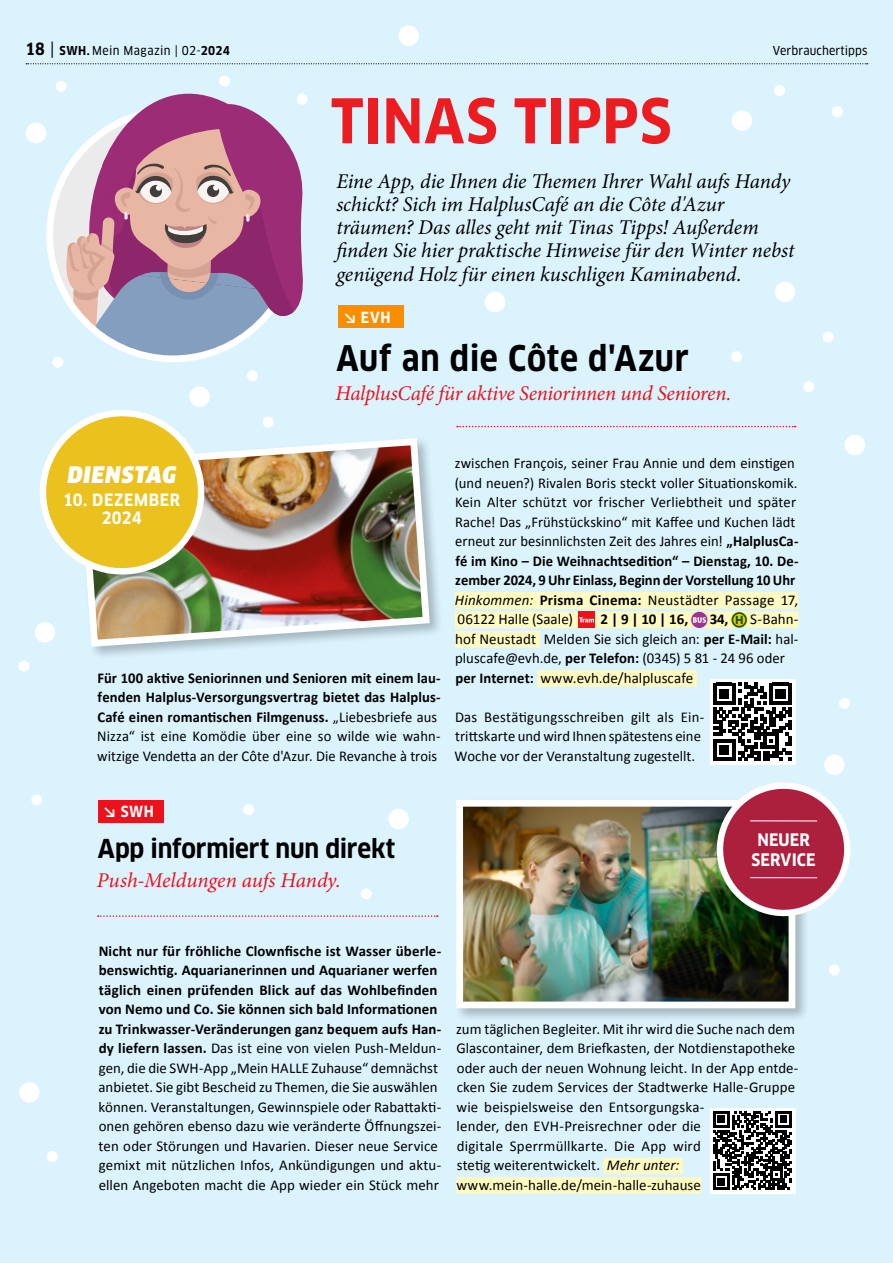
<style>
.page{position:relative;width:893px;height:1263px;background:#dbf3fd}
.page>*{position:absolute;margin:0;border:0;box-sizing:border-box;transform-origin:0 0}
.t1{font:700 condensed 60px "Clan OT";letter-spacing:.01em;color:#ec1c20}
.t2{font:700 condensed 34.5px "Clan OT";letter-spacing:.02em;color:#000}
.t3{font:700 condensed 25.5px "Clan OT";letter-spacing:-.01em;color:#000}
.t4{font:italic 22.35px "Clan OT Narr Ultra";letter-spacing:.04em;color:#fff}
.t5{font:italic 21px/23.2px "Minion Pro";letter-spacing:-.005em;color:#000}
.t6{font:italic 21px "Minion Pro";letter-spacing:-.01em;color:#ec111a}
.t7{font:700 condensed 16.8px/20.2px "Clan OT";letter-spacing:.005em;color:#fff;text-align:center}
.t8{font:700 condensed 16.65px/17.4px "Clan OT";letter-spacing:.035em;color:#fff;text-align:center}
.t9{font:15px/19.5px "Calibri";letter-spacing:.005em;color:#000}
.t10{font:700 15px/19.5px "Calibri";letter-spacing:.01em;color:#000}
.t11{font:700 condensed 15px "Clan OT";letter-spacing:.04em;color:#fff}
.t12{font:12px "Clan OT Narr News";letter-spacing:.015em;color:#000}
.s1{font-family:"Clan OT";font-weight:700;font-stretch:condensed;font-size:16.5px}
.s2{font-size:16.5px}
.s3{font-family:"Clan OT";font-weight:700;font-stretch:condensed}
.s4{font-family:"Calibri";font-stretch:normal}
.s5{font-weight:400}
.s6{font-weight:700}
.s7{font-style:italic}
</style>
<div class="page">
<svg style="left:26px;top:63px;width:842px;height:1px"></svg>
<svg style="left:44px;top:127px;width:150px;height:235px"></svg>
<svg style="left:56px;top:96px;width:247px;height:264px"></svg>
<svg style="left:457px;top:426px;width:339px;height:1px"></svg>
<svg style="left:98px;top:915px;width:340px;height:2px"></svg>
<div style="left:454px;top:798px;width:355px;height:225px;background:#000;opacity:.25"></div>
<img style="left:464px;top:808px;width:323px;height:192px">
<div style="left:456px;top:800px;width:339px;height:208px;border:7px solid #fff"></div>
<div style="left:338px;top:305px;width:66px;height:23px;background:#f98e00"></div>
<div style="left:98px;top:800px;width:66px;height:23px;background:#ec111a"></div>
<div style="left:455px;top:592px;width:343px;height:17px;background:#fffac2"></div>
<div style="left:455px;top:612px;width:124px;height:16px;background:#fffac2"></div>
<div style="left:595px;top:612px;width:96px;height:16px;background:#fffac2"></div>
<div style="left:707px;top:612px;width:24px;height:16px;background:#fffac2"></div>
<div style="left:747px;top:612px;width:51px;height:16px;background:#fffac2"></div>
<div style="left:455px;top:631px;width:85px;height:17px;background:#fffac2"></div>
<div style="left:537px;top:670px;width:160px;height:17px;background:#fffac2"></div>
<div style="left:579px;top:612px;width:16px;height:16px;background:#ec111a"></div>
<svg style="left:579px;top:617px;width:15px;height:5px"></svg>
<svg style="left:691px;top:612px;width:16px;height:16px"></svg>
<div style="left:691px;top:612px;width:16px;height:16px;background:#9f3293;border-radius:50%"></div>
<svg style="left:693px;top:617px;width:13px;height:6px"></svg>
<svg style="left:731px;top:612px;width:16px;height:16px"></svg>
<svg style="left:731px;top:612px;width:16px;height:16px"></svg>
<svg style="left:732px;top:612px;width:15px;height:15px"></svg>
<svg style="left:733px;top:614px;width:12px;height:12px"></svg>
<svg style="left:736px;top:616px;width:7px;height:8px"></svg>
<div style="left:603px;top:1158px;width:80px;height:16px;background:#fffac2"></div>
<div style="left:456px;top:1177px;width:245px;height:17px;background:#fffac2"></div>
<div style="left:710px;top:679px;width:85px;height:85px;background:#fff"></div>
<svg style="left:713px;top:683px;width:78px;height:78px"></svg>
<div style="left:710px;top:1108px;width:85px;height:85px;background:#fff"></div>
<svg style="left:713px;top:1111px;width:79px;height:79px"></svg>
<div style="left:388px;top:809px;width:21px;height:20px;background:#fff;border-radius:50%"></div>
<div style="left:243px;top:804px;width:11px;height:11px;background:#fff;border-radius:50%"></div>
<div style="left:76px;top:436px;width:368px;height:225px;background:#000;opacity:.25"></div>
<img style="left:76px;top:436px;width:357px;height:214px">
<svg style="left:39px;top:410px;width:176px;height:168px"></svg>
<div style="left:56px;top:81px;width:11px;height:11px;background:#fff;border-radius:50%"></div>
<div style="left:297px;top:94px;width:11px;height:11px;background:#fff;border-radius:50%"></div>
<div style="left:219px;top:75px;width:11px;height:11px;background:#fff;border-radius:50%"></div>
<div style="left:832px;top:106px;width:11px;height:11px;background:#fff;border-radius:50%"></div>
<div style="left:803px;top:381px;width:11px;height:11px;background:#fff;border-radius:50%"></div>
<div style="left:731px;top:351px;width:11px;height:11px;background:#fff;border-radius:50%"></div>
<div style="left:774px;top:85px;width:11px;height:11px;background:#fff;border-radius:50%"></div>
<div style="left:263px;top:417px;width:11px;height:11px;background:#fff;border-radius:50%"></div>
<div style="left:52px;top:357px;width:11px;height:11px;background:#fff;border-radius:50%"></div>
<div style="left:247px;top:370px;width:11px;height:11px;background:#fff;border-radius:50%"></div>
<div style="left:18px;top:660px;width:11px;height:11px;background:#fff;border-radius:50%"></div>
<div style="left:31px;top:794px;width:11px;height:11px;background:#fff;border-radius:50%"></div>
<div style="left:823px;top:332px;width:11px;height:11px;background:#fff;border-radius:50%"></div>
<div style="left:26px;top:123px;width:20px;height:20px;background:#fff;border-radius:50%"></div>
<div style="left:189px;top:386px;width:21px;height:21px;background:#fff;border-radius:50%"></div>
<div style="left:399px;top:25px;width:20px;height:21px;background:#fff;border-radius:50%"></div>
<div style="left:732px;top:110px;width:20px;height:21px;background:#fff;border-radius:50%"></div>
<div style="left:845px;top:435px;width:20px;height:20px;background:#fff;border-radius:50%"></div>
<div style="left:824px;top:754px;width:21px;height:21px;background:#fff;border-radius:50%"></div>
<div style="left:35px;top:622px;width:20px;height:20px;background:#fff;border-radius:50%"></div>
<div style="left:485px;top:292px;width:20px;height:20px;background:#fff;border-radius:50%"></div>
<div style="left:775px;top:282px;width:20px;height:20px;background:#fff;border-radius:50%"></div>
<div style="left:361px;top:888px;width:11px;height:11px;background:#fff;border-radius:50%"></div>
<div style="left:839px;top:698px;width:11px;height:11px;background:#fff;border-radius:50%"></div>
<div style="left:829px;top:964px;width:11px;height:11px;background:#fff;border-radius:50%"></div>
<div style="left:47px;top:1151px;width:11px;height:11px;background:#fff;border-radius:50%"></div>
<div style="left:19px;top:1082px;width:21px;height:21px;background:#fff;border-radius:50%"></div>
<svg style="left:713px;top:782px;width:138px;height:137px"></svg>
<hr style="left:750px;top:820px;width:67px;height:1px;background:#fff">
<hr style="left:750px;top:877px;width:67px;height:1px;background:#fff">
<p class="t12" style="left:26px;top:43px;width:206px"><span class="s1">18</span> <span class="s2">|</span> <span class="s3">SWH.</span> Mein Magazin | 02-<span class="s3">2024</span></p>
<p class="t12" style="left:773px;top:44px;width:96px">Verbrauchertipps</p>
<h1 class="t1" style="left:331px;top:87px;width:342px">TINAS TIPPS</h1>
<p class="t5" style="left:336px;top:169px;width:460px">Eine App, die Ihnen die Themen Ihrer Wahl aufs Handy schickt? Sich im HalplusCafé an die Côte d'Azur träumen? Das alles geht mit Tinas Tipps! Außerdem finden Sie hier praktische Hinweise für den Winter nebst genügend Holz für einen kuschligen Kaminabend.</p>
<p class="t11" style="left:344px;top:308px;width:48px"><span class="s4">↘</span> EVH</p>
<h2 class="t2" style="left:336px;top:338px;width:354px">Auf an die Côte d'Azur</h2>
<h3 class="t6" style="left:335px;top:379px;width:397px">HalplusCafé für aktive Seniorinnen und Senioren.</h3>
<h3 class="t4" style="left:68px;top:462px;width:110px">DIENSTAG</h3>
<p class="t8" style="left:63px;top:492px;width:118px">10. DEZEMBER<br>2024</p>
<p class="t10" style="left:97px;top:667px;width:345px">Für 100 aktive Seniorinnen und Senioren mit einem lau&shy;fenden Halplus-Versorgungsvertrag bietet das Halplus-Café einen romantischen Filmgenuss. <span class="s5">„Liebesbriefe aus Nizza“ ist eine Komödie über eine so wilde wie wahn&shy;witzige Vendetta an der Côte d'Azur. Die Revanche à trois</span></p>
<p class="t9" style="left:455px;top:454px;width:345px">zwischen François, seiner Frau Annie und dem einstigen (und neuen?) Rivalen Boris steckt voller Situationskomik.<br>Kein Alter schützt vor frischer Verliebtheit und später Rache! Das „Frühstückskino“ mit Kaffee und Kuchen lädt erneut zur besinnlichsten Zeit des Jahres ein! <span class="s6">„HalplusCa&shy;fé im Kino – Die Weihnachtsedition“ – Dienstag, 10. De&shy;zember 2024, 9 Uhr Einlass, Beginn der Vorstellung 10 Uhr </span><span class="s7">Hinkommen:</span> <span class="s6">Prisma Cinema:</span> Neustädter Passage 17, 06122 Halle (Saale)</p>
<p class="t10" style="left:601px;top:609px;width:89px">2 | 9 | 10 | 16,</p>
<p class="t10" style="left:710px;top:609px;width:20px">34,</p>
<p class="t9" style="left:455px;top:610px;width:345px;text-indent:295px">S-Bahn&shy;hof Neustadt Melden Sie sich gleich an: <span class="s6">per E-Mail:</span> hal&shy;pluscafe@evh.de, <span class="s6">per Telefon:</span> (0345) 5 81 - 24 96 oder <span class="s6">per Internet:</span> www.evh.de/halpluscafe</p>
<p class="t9" style="left:455px;top:707px;width:251px">Das Bestätigungsschreiben gilt als Ein&shy;trittskarte und wird Ihnen spätestens eine<br>Woche vor der Veranstaltung zugestellt.</p>
<p class="t11" style="left:104px;top:803px;width:52px"><span class="s4">↘</span> SWH</p>
<h3 class="t3" style="left:98px;top:834px;width:299px">App informiert nun direkt</h3>
<h3 class="t6" style="left:97px;top:866px;width:245px">Push-Meldungen aufs Handy.</h3>
<p class="t7" style="left:752px;top:830px;width:66px">NEUER<br>SERVICE</p>
<p class="t9" style="left:99px;top:941px;width:344px"><span class="s6">Nicht nur für fröhliche Clownfische ist Wasser überle&shy;benswichtig. Aquarianerinnen und Aquarianer werfen täglich einen prüfenden Blick auf das Wohlbefinden von Nemo und Co. Sie können sich bald Informationen zu Trinkwasser-Veränderungen ganz bequem aufs Han&shy;dy liefern lassen.</span> Das ist eine von vielen Push-Meldun&shy;gen, die die SWH-App „Mein HALLE Zuhause“ demnächst anbietet. Sie gibt Bescheid zu Themen, die Sie auswählen können. Veranstaltungen, Gewinnspiele oder Rabattakti&shy;onen gehören ebenso dazu wie veränderte Öffnungszei&shy;ten oder Störungen und Havarien. Dieser neue Service gemixt mit nützlichen Infos, Ankündigungen und aktu&shy;ellen Angeboten macht die App wieder ein Stück mehr</p>
<p class="t9" style="left:456px;top:1019px;width:344px">zum täglichen Begleiter. Mit ihr wird die Suche nach dem Glascontainer, dem Briefkasten, der Notdienstapotheke oder auch der neuen Wohnung leicht. In der App entde&shy;cken Sie zudem Services der Stadtwerke Halle-Gruppe wie beispielsweise den Entsorgungska-<br>lender, den EVH-Preisrechner oder die<br>digitale Sperrmüllkarte. Die App wird<br>stetig weiterentwickelt. <span class="s7">Mehr unter: </span>www.mein-halle.de/mein-halle-zuhause</p>
</div>
